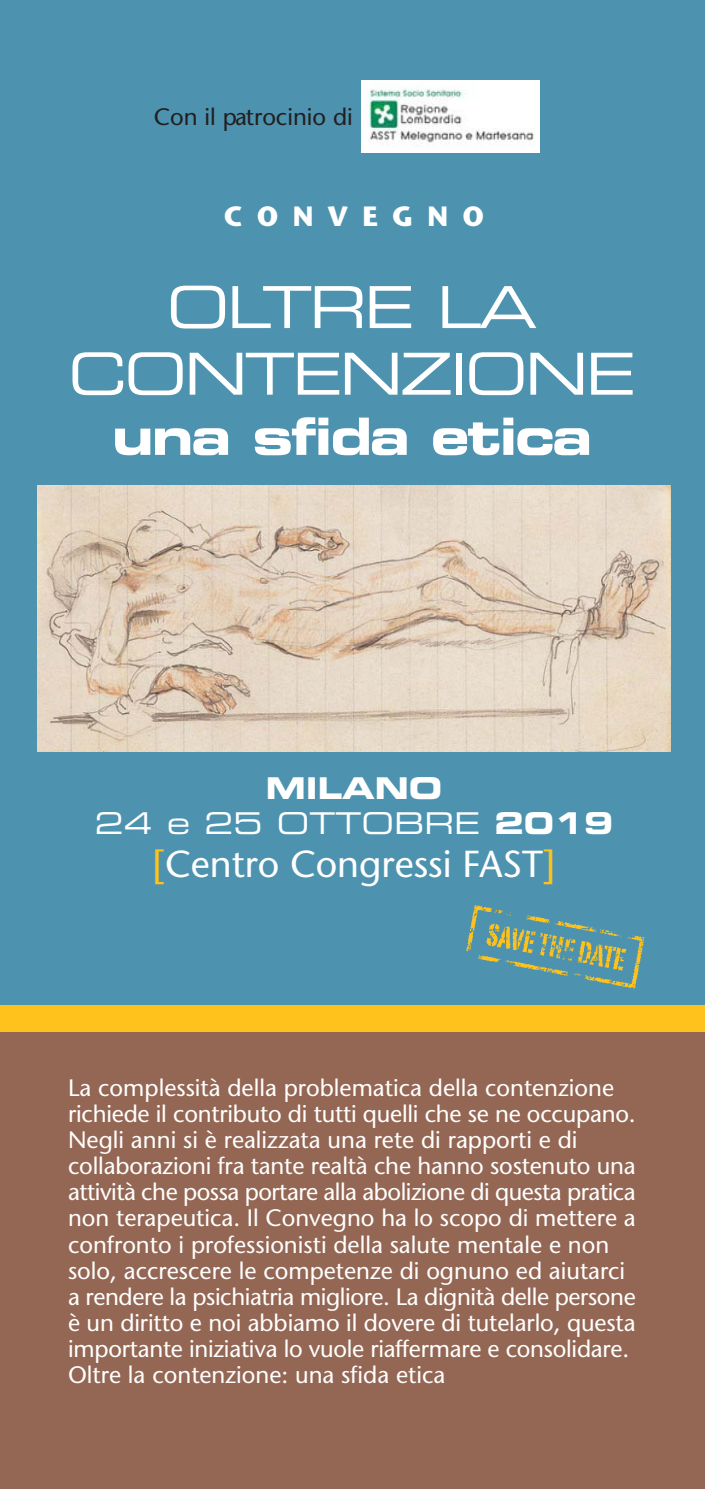
<style>
.page{position:relative;width:705px;height:1489px;background:#fff}
.page>*{position:absolute;margin:0;border:0;box-sizing:border-box;transform-origin:0 0}
.t1{font:58px/66.5px "Eurostile Extended Two";letter-spacing:-.045em;color:#fff;text-align:center}
.t2{font:51.5px "Eurostile Bold Extended Two";letter-spacing:-.04em;color:#fff}
.t3{font:37.5px "Stone Sans";color:#fff}
.t4{font:30px "Eurostile Extended Two";color:#fff}
.t5{font:30px "Eurostile Bold Extended Two";color:#fff}
.t6{font:700 27.75px "Stone Sans";color:#fff}
.t7{font:23.75px/26.2px "Stone Sans";letter-spacing:-.005em;color:#fff}
.t8{font:23.75px "Stone Sans";color:#231f20}
.s1{font-family:"Eurostile Bold Extended Two"}
.s2{color:#ffc21d}
</style>
<div class="page">
<div style="left:0;top:1003px;width:704px;height:485px;background:#946754"></div>
<div style="left:0;top:0;width:704px;height:1013px;background:#4d93af"></div>
<img style="left:38px;top:485px;width:632px;height:267px">
<div style="left:0;top:1005px;width:704px;height:27px;background:#ffc21d"></div>
<img style="left:466px;top:905px;width:179px;height:84px">
<img style="left:361px;top:80px;width:178px;height:72px">
<p class="t8" style="left:154px;top:108px;width:200px">Con il patrocinio di</p>
<p class="t6" style="left:224px;top:205px;width:262px">C O N V E G N O</p>
<h1 class="t1" style="left:68px;top:279px;width:568px">OLTRE LA<br>CONTENZIONE</h1>
<h2 class="t2" style="left:112px;top:417px;width:481px">una sfida etica</h2>
<p class="t5" style="left:265px;top:777px;width:178px">MILANO</p>
<p class="t4" style="left:95px;top:812px;width:520px">24 e 25 OTTOBRE <span class="s1">2019</span></p>
<h3 class="t3" style="left:152px;top:849px;width:404px"><span class="s2">[</span>Centro Congressi FAST<span class="s2">]</span></h3>
<p class="t7" style="left:68px;top:1076px;width:569px">La complessità della problematica della contenzione richiede il contributo di tutti quelli che se ne occupano.<br>Negli anni si è realizzata una rete di rapporti e di collaborazioni fra tante realtà che hanno sostenuto una attività che possa portare alla abolizione di questa pratica non terapeutica. Il Convegno ha lo scopo di mettere a confronto i professionisti della salute mentale e non solo, accrescere le competenze di ognuno ed aiutarci a rendere la psichiatria migliore. La dignità delle persone è un diritto e noi abbiamo il dovere di tutelarlo, questa importante iniziativa lo vuole riaffermare e consolidare.<br>Oltre la contenzione: una sfida etica</p>
</div>
